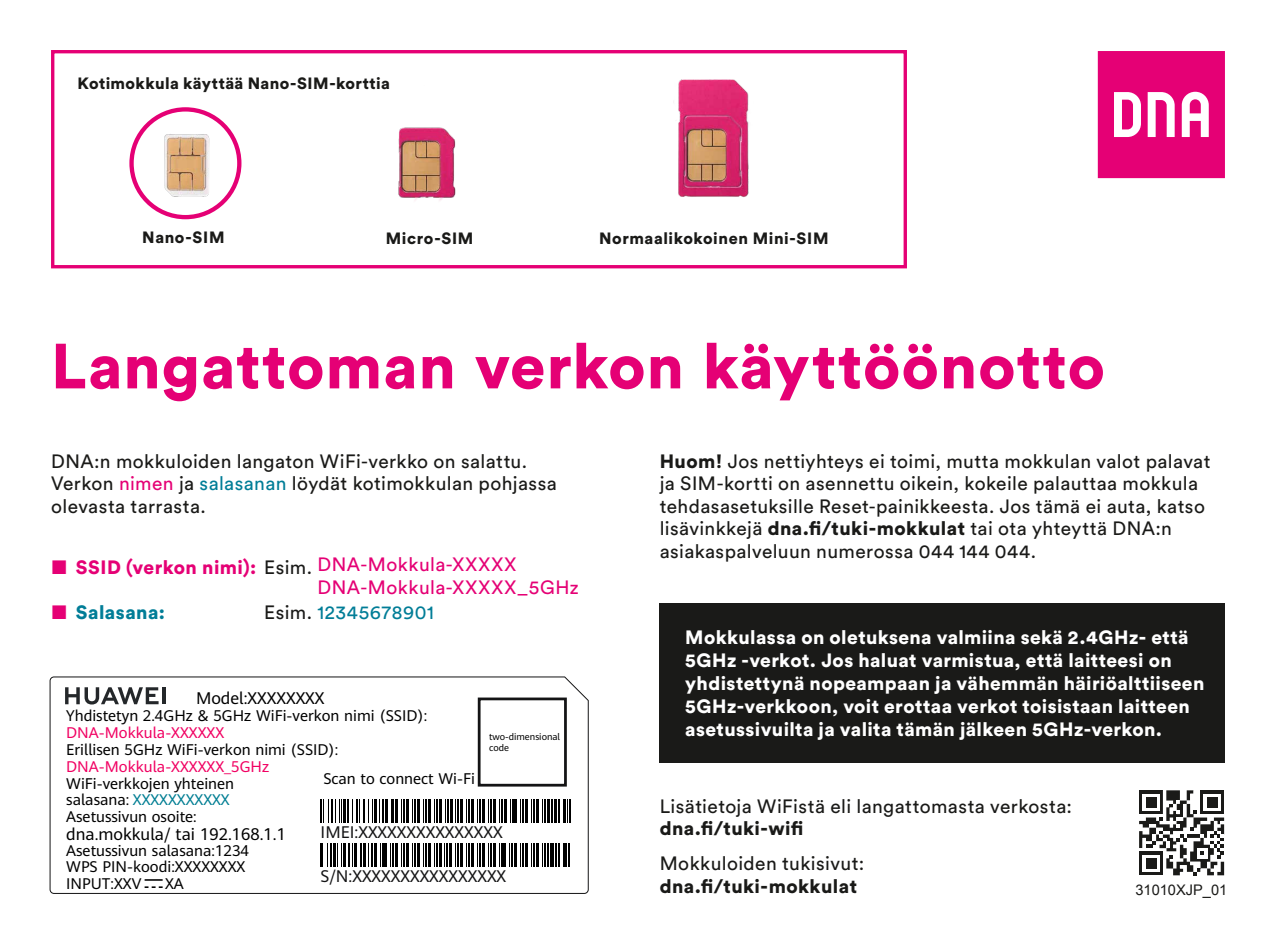
<style>
.page{position:relative;width:1276px;height:944px;background:#fff}
.page>*{position:absolute;margin:0;border:0;box-sizing:border-box;transform-origin:0 0}
.t1{font:900 63px "Circular Std";letter-spacing:.015em;color:#e50075}
.t2{font:19.12px/22.5px "Circular Std";letter-spacing:.02em;color:#1a1a18}
.t3{font:900 19.12px/22.9px "Circular Std";letter-spacing:.02em;color:#fff}
.t4{font:19.12px/22.5px "Circular Std";letter-spacing:.025em;color:#e50075}
.t5{font:900 19.12px "Circular Std";letter-spacing:.025em;color:#1a1a18}
.t6{font:19.12px "Circular Std";letter-spacing:.035em;color:#007d97}
.t7{font:900 19.12px "Circular Std";letter-spacing:.025em;color:#007d97}
.t8{font:16.65px "Huawei Sans";color:#141415}
.t9{font:16.65px "Huawei Sans";color:#000}
.t10{font:900 16.2px "Circular Std";letter-spacing:.035em;color:#1a1a18}
.t11{font:15.3px/16.4px "Huawei Sans";color:#000}
.t12{font:15.3px "Huawei Sans";color:#f10062}
.t13{font:14.62px "Arial";color:#1a1a18}
.t14{font:9.22px/11.2px "Huawei Sans";color:#000}
.s1{color:#e50075}
.s2{color:#007d97}
.s3{font-weight:900}
.s4{color:#1a1a18}
.s5{font-weight:400;color:#e50075}
.s6{color:#007e93}
</style>
<div class="page">
<svg style="left:1097px;top:51px;width:128px;height:127px;background:#e92b8c"></svg>
<div style="left:659px;top:603px;width:566px;height:160px;background:#1a1a18"></div>
<div style="left:51px;top:50px;width:856px;height:218px;border:3px solid #e50075"></div>
<img style="left:673px;top:79px;width:76px;height:118px">
<img style="left:398px;top:127px;width:58px;height:74px">
<div style="left:129px;top:107px;width:112px;height:112px;border:4px solid #e50075;border-radius:50%"></div>
<img style="left:153px;top:125px;width:68px;height:83px">
<svg style="left:1139px;top:790px;width:85px;height:85px"></svg>
<svg style="left:49px;top:676px;width:540px;height:218px"></svg>
<p class="t10" style="left:77px;top:73px;width:314px">Kotimokkula käyttää Nano-SIM-korttia</p>
<p class="t10" style="left:142px;top:227px;width:84px">Nano-SIM</p>
<p class="t10" style="left:386px;top:228px;width:89px">Micro-SIM</p>
<p class="t10" style="left:599px;top:227px;width:231px">Normaalikokoinen Mini-SIM</p>
<h1 class="t1" style="left:51px;top:324px;width:1055px">Langattoman verkon käyttöönotto</h1>
<p class="t2" style="left:51px;top:450px;width:507px">DNA:n mokkuloiden langaton WiFi-verkko on salattu.<br>Verkon <span class="s1">nimen</span> ja <span class="s2">salasanan</span> löydät kotimokkulan pohjassa olevasta tarrasta.</p>
<p class="t4" style="left:317px;top:553px;width:263px;text-indent:-267px">■ <span class="s3">SSID (verkon nimi):</span> <span class="s4">Esim.</span> DNA-Mokkula-XXXXX<br>DNA-Mokkula-XXXXX_5GHz</p>
<p class="t7" style="left:50px;top:599px;width:116px"><span class="s5">■</span> Salasana:</p>
<p class="t6" style="left:264px;top:600px;width:171px"><span class="s4">Esim.</span> 12345678901</p>
<p class="t9" style="left:196px;top:687px;width:130px">Model:XXXXXXXX</p>
<p class="t11" style="left:66px;top:707px;width:362px">Yhdistetyn 2.4GHz &amp; 5GHz WiFi-verkon nimi (SSID):</p>
<p class="t12" style="left:66px;top:722px;width:159px">DNA-Mokkula-XXXXXX</p>
<p class="t11" style="left:66px;top:741px;width:273px">Erillisen 5GHz WiFi-verkon nimi (SSID):</p>
<p class="t12" style="left:66px;top:756px;width:204px">DNA-Mokkula-XXXXXX_5GHz</p>
<p class="t11" style="left:66px;top:775px;width:169px">WiFi-verkkojen yhteinen salasana: <span class="s6">XXXXXXXXXXX<br></span>Asetussivun osoite:</p>
<p class="t9" style="left:66px;top:822px;width:221px">dna.mokkula/ tai 192.168.1.1</p>
<p class="t11" style="left:66px;top:842px;width:184px">Asetussivun salasana:1234<br>WPS PIN-koodi:XXXXXXXX<br>INPUT:XXV</p>
<p class="t14" style="left:489px;top:730px;width:73px">two-dimensional code</p>
<p class="t11" style="left:323px;top:770px;width:153px">Scan to connect Wi-Fi</p>
<p class="t8" style="left:321px;top:820px;width:183px">IMEI:XXXXXXXXXXXXXXX</p>
<p class="t8" style="left:321px;top:864px;width:187px">S/N:XXXXXXXXXXXXXXXX</p>
<p class="t11" style="left:165px;top:874px;width:20px">XA</p>
<p class="t2" style="left:660px;top:450px;width:552px"><span class="s3">Huom!</span> Jos nettiyhteys ei toimi, mutta mokkulan valot palavat ja SIM-kortti on asennettu oikein, kokeile palauttaa mokkula tehdasasetuksille Reset-painikkeesta. Jos tämä ei auta, katso lisävinkkejä <span class="s3">dna.fi/tuki-mokkulat</span> tai ota yhteyttä DNA:n asiakaspalveluun numerossa 044 144 044.</p>
<p class="t3" style="left:685px;top:626px;width:521px">Mokkulassa on oletuksena valmiina sekä 2.4GHz- että 5GHz -verkot. Jos haluat varmistua, että laitteesi on yhdistettynä nopeampaan ja vähemmän häiriöalttiiseen 5GHz-verkkoon, voit erottaa verkot toisistaan laitteen asetussivuilta ja valita tämän jälkeen 5GHz-verkon.</p>
<p class="t2" style="left:659px;top:794px;width:414px">Lisätietoja WiFistä eli langattomasta verkosta:</p>
<p class="t5" style="left:659px;top:816px;width:145px">dna.fi/tuki-wifi</p>
<p class="t2" style="left:659px;top:852px;width:206px">Mokkuloiden tukisivut:</p>
<p class="t5" style="left:659px;top:873px;width:199px">dna.fi/tuki-mokkulat</p>
<p class="t13" style="left:1135px;top:880px;width:93px">31010XJP_01</p>
</div>
